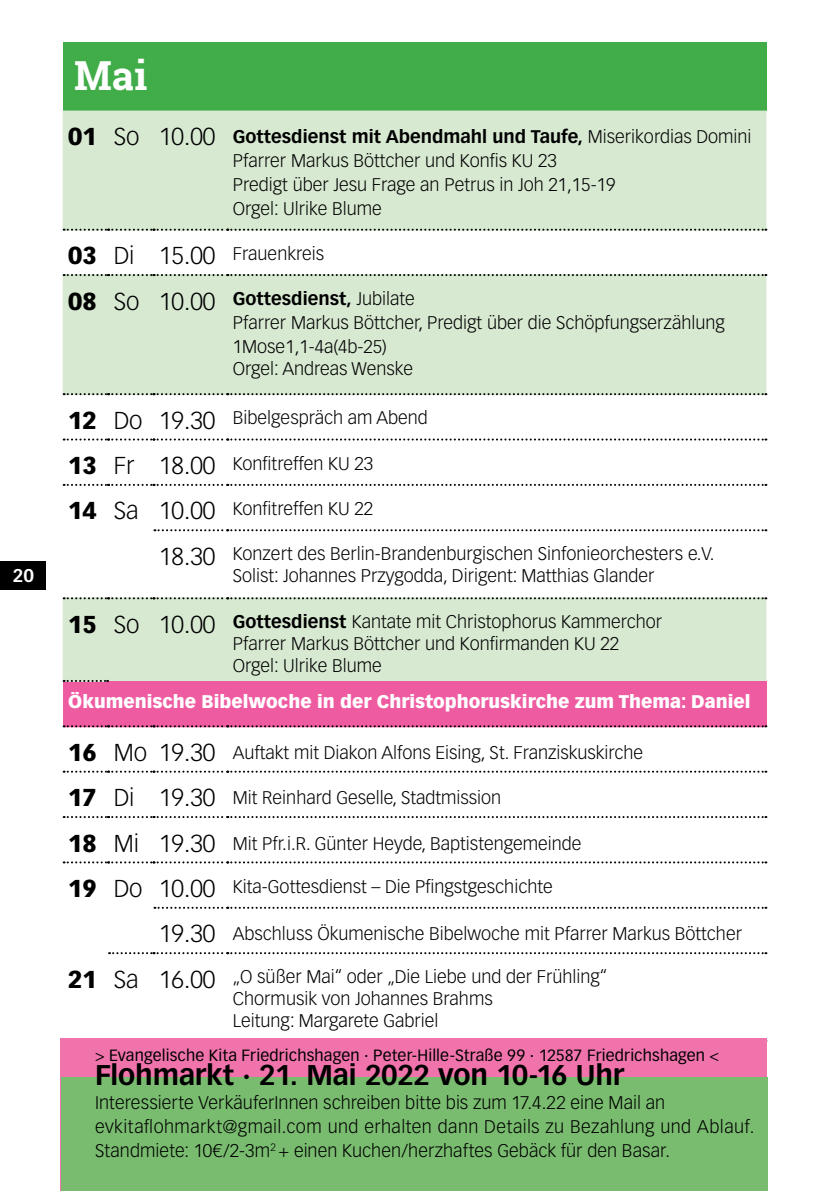
<style>
.page{position:relative;width:840px;height:1191px;background:#fff}
.page>*{position:absolute;margin:0;border:0;box-sizing:border-box;transform-origin:0 0}
.t1{font:700 40px "Roboto Slab";color:#fff}
.t2{font:700 28px "Vectora LT Std";letter-spacing:-.01em;color:#000}
.t3{font:300 18px/24px "Vectora LT Std";color:#000}
.t4{font:900 18px "Vectora LT Std";color:#fff}
.t5{font:700 18px "Vectora LT Std";color:#fff}
.t6{font:16px "Vectora LT Std";letter-spacing:.01em;color:#000}
.s1{font-weight:900;font-size:24px}
.s2{font-size:24px}
.s3{font-weight:700}
</style>
<div class="page">
<div style="left:63px;top:43px;width:703px;height:68px;background:#41ad49"></div>
<svg style="left:63px;top:111px;width:703px;height:570px;fill:#d8e9d2"></svg>
<div style="left:63px;top:681px;width:703px;height:45px;background:#ef5ba1"></div>
<svg style="left:64px;top:229px;width:702px;height:2px"></svg>
<svg style="left:64px;top:274px;width:702px;height:2px"></svg>
<svg style="left:64px;top:393px;width:702px;height:2px"></svg>
<svg style="left:64px;top:597px;width:702px;height:2px"></svg>
<svg style="left:64px;top:680px;width:44px;height:2px"></svg>
<svg style="left:64px;top:725px;width:702px;height:2px"></svg>
<svg style="left:154px;top:906px;width:612px;height:2px"></svg>
<svg style="left:109px;top:952px;width:657px;height:2px"></svg>
<svg style="left:64px;top:861px;width:702px;height:2px"></svg>
<svg style="left:64px;top:770px;width:702px;height:2px"></svg>
<svg style="left:64px;top:816px;width:702px;height:2px"></svg>
<svg style="left:64px;top:438px;width:702px;height:2px"></svg>
<svg style="left:64px;top:484px;width:702px;height:2px"></svg>
<svg style="left:154px;top:529px;width:612px;height:2px"></svg>
<div style="left:61px;top:1038px;width:705px;height:153px;background:#f173ac"></div>
<div style="left:61px;top:1077px;width:706px;height:114px;background:#79bc6f"></div>
<div style="left:0;top:561px;width:45px;height:28px;background:#000"></div>
<p class="t5" style="left:13px;top:565px;width:23px">20</p>
<h1 class="t1" style="left:74px;top:48px;width:75px">Mai</h1>
<p class="t3" style="left:233px;top:125px;width:520px;text-indent:-164px"><span class="s1">01</span> <span class="s2">So 10.00</span> <span class="s3">Gottesdienst mit Abendmahl und Taufe,</span> Miserikordias Domini Pfarrer Markus Böttcher und Konfis KU 23<br>Predigt über Jesu Frage an Petrus in Joh 21,15-19<br>Orgel: Ulrike Blume</p>
<p class="t3" style="left:68px;top:242px;width:257px"><span class="s1">03</span> <span class="s2">Di 15.00</span> Frauenkreis</p>
<p class="t3" style="left:233px;top:287px;width:493px;text-indent:-164px"><span class="s1">08</span> <span class="s2">So 10.00</span> <span class="s3">Gottesdienst,</span> Jubilate<br>Pfarrer Markus Böttcher, Predigt über die Schöpfungserzählung<br>1Mose1,1-4a(4b-25)</p>
<p class="t3" style="left:233px;top:357px;width:182px">Orgel: Andreas Wenske</p>
<p class="t3" style="left:68px;top:406px;width:361px"><span class="s1">12</span> <span class="s2">Do 19.30</span> Bibelgespräch am Abend</p>
<p class="t3" style="left:68px;top:451px;width:306px"><span class="s1">13</span> <span class="s2">Fr 18.00</span> Konfitreffen KU 23</p>
<p class="t3" style="left:68px;top:497px;width:306px"><span class="s1">14</span> <span class="s2">Sa 10.00</span> Konfitreffen KU 22</p>
<p class="t3" style="left:233px;top:543px;width:482px;line-height:21.6px;text-indent:-74px"><span class="s2">18.30</span> Konzert des Berlin-Brandenburgischen Sinfonieorchesters e.V.<br>Solist: Johannes Przygodda, Dirigent: Matthias Glander</p>
<p class="t3" style="left:233px;top:611px;width:430px;line-height:21.6px;text-indent:-164px"><span class="s1">15</span> <span class="s2">So 10.00</span> <span class="s3">Gottesdienst</span> Kantate mit Christophorus Kammerchor<br>Pfarrer Markus Böttcher und Konfirmanden KU 22<br>Orgel: Ulrike Blume</p>
<p class="t4" style="left:68px;top:690px;width:683px">Ökumenische Bibelwoche in der Christophoruskirche zum Thema: Daniel</p>
<p class="t3" style="left:68px;top:740px;width:576px"><span class="s1">16</span> <span class="s2">Mo 19.30</span> Auftakt mit Diakon Alfons Eising, St. Franziskuskirche</p>
<p class="t3" style="left:68px;top:786px;width:434px"><span class="s1">17</span> <span class="s2">Di 19.30</span> Mit Reinhard Geselle, Stadtmission</p>
<p class="t3" style="left:68px;top:831px;width:514px"><span class="s1">18</span> <span class="s2">Mi 19.30</span> Mit Pfr.i.R. Günter Heyde, Baptistengemeinde</p>
<p class="t3" style="left:68px;top:874px;width:485px"><span class="s1">19</span> <span class="s2">Do 10.00</span> Kita-Gottesdienst – Die Pfingstgeschichte</p>
<p class="t3" style="left:159px;top:922px;width:584px"><span class="s2">19.30</span> Abschluss Ökumenische Bibelwoche mit Pfarrer Markus Böttcher</p>
<p class="t3" style="left:233px;top:966px;width:375px;line-height:21.6px;text-indent:-164px"><span class="s1">21</span> <span class="s2">Sa 16.00</span> „O süßer Mai“ oder „Die Liebe und der Frühling“<br>Chormusik von Johannes Brahms<br>Leitung: Margarete Gabriel</p>
<p class="t6" style="left:95px;top:1046px;width:625px">&gt; Evangelische Kita Friedrichshagen · Peter-Hille-Straße 99 · 12587 Friedrichshagen &lt;</p>
<h2 class="t2" style="left:95px;top:1058px;width:530px">Flohmarkt · 21. Mai 2022 von 10-16 Uhr</h2>
<p class="t3" style="left:95px;top:1091px;width:660px">Interessierte VerkäuferInnen schreiben bitte bis zum 17.4.22 eine Mail an evkitaflohmarkt@gmail.com und erhalten dann Details zu Bezahlung und Ablauf.<br>Standmiete: 10€/2-3m<sup>2</sup> + einen Kuchen/herzhaftes Gebäck für den Basar.</p>
</div>
